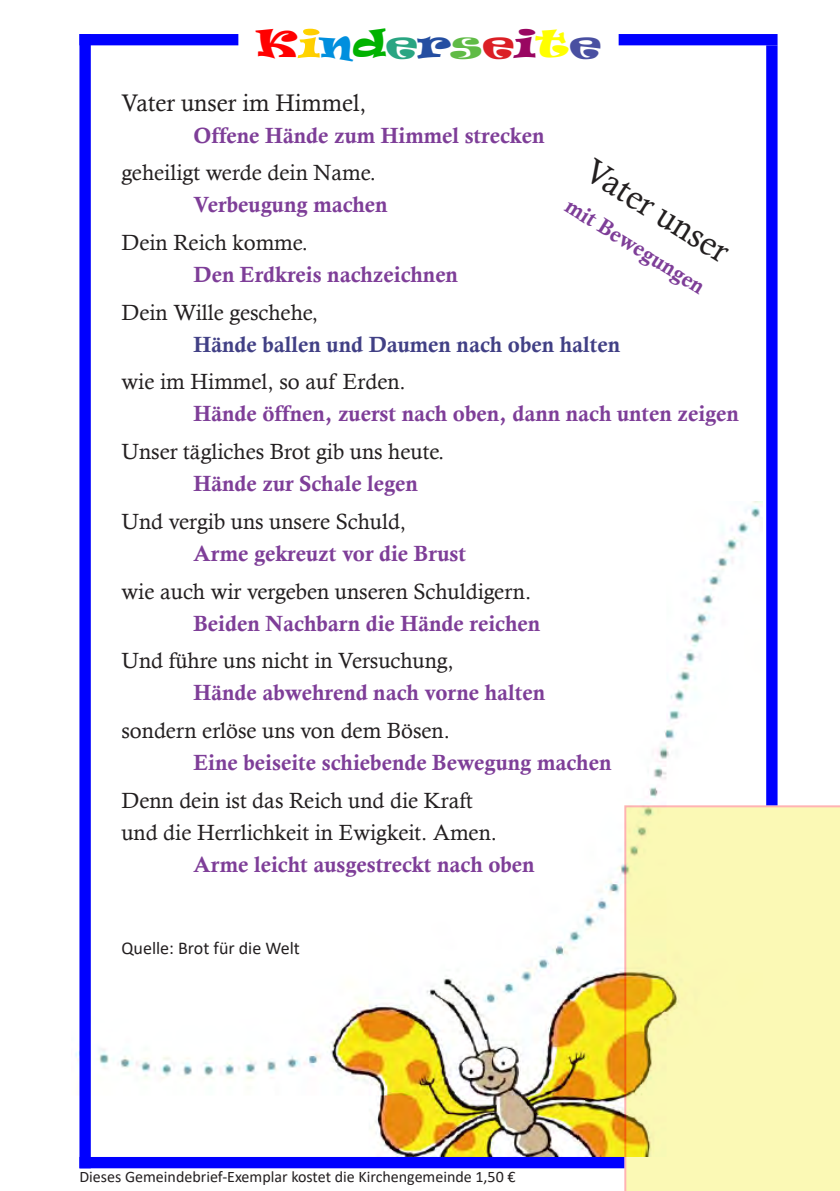
<style>
.page{position:relative;width:840px;height:1191px;background:#fff}
.page>*{position:absolute;margin:0;border:0;box-sizing:border-box;transform-origin:0 0}
.t1{font:36px "Ravie";color:#f00;scale:1.2 1}
.t2{font:34px "Calisto";color:#231f20}
.t3{font:24px "Calisto";color:#231f20}
.t4{font:22px "Calis MT Bol";color:#7e3e98}
.t5{font:22px/32px "Calisto";color:#231f20}
.t6{font:22px "Calis MT Bol";color:#414085}
.t7{font:18px "Calibri";color:#231f20}
.t8{font:16px "Calibri";color:#231f20}
.s1{color:#fff}
.s2{color:#008fde}
.s3{color:#00b200}
.s4{color:#29a582}
.s5{color:#244ea1}
.s6{color:#60bb46}
.s7{color:#db1f25}
.s8{color:#990661}
.s9{color:#ff0}
.s10{color:#494fa1}
</style>
<div class="page">
<img style="left:75px;top:502px;width:686px;height:655px">
<svg style="left:624px;top:805px;width:215px;height:386px;background:#f8f2ab"></svg>
<div style="left:79px;top:34px;width:159px;height:11px;background:#00f"></div>
<div style="left:618px;top:34px;width:159px;height:11px;background:#00f"></div>
<div style="left:79px;top:34px;width:12px;height:1134px;background:#00f;border:2px solid #00f"></div>
<div style="left:765px;top:45px;width:12px;height:760px;background:#00f;border:2px solid #00f"></div>
<div style="left:79px;top:1157px;width:545px;height:11px;background:#00f"></div>
<h1 class="t1" style="left:256px;top:19px;width:288px">K<span class="s1">i</span><span class="s2">n</span><span class="s3">d</span><span class="s4">e</span><span class="s5">r</span><span class="s6">s</span><span class="s7">e</span><span class="s8">i</span><span class="s9">t</span><span class="s10">e</span></h1>
<p class="t3" style="left:121px;top:89px;width:246px">Vater unser im Himmel,</p>
<p class="t4" style="left:193px;top:123px;width:352px">Offene Hände zum Himmel strecken</p>
<p class="t5" style="left:121px;top:157px;width:256px">geheiligt werde dein Name.</p>
<p class="t4" style="left:193px;top:192px;width:195px">Verbeugung machen</p>
<p class="t5" style="left:121px;top:226px;width:188px">Dein Reich komme.</p>
<p class="t4" style="left:193px;top:262px;width:266px">Den Erdkreis nachzeichnen</p>
<p class="t5" style="left:121px;top:296px;width:198px">Dein Wille geschehe,</p>
<p class="t6" style="left:193px;top:332px;width:428px">Hände ballen und Daumen nach oben halten</p>
<p class="t5" style="left:121px;top:366px;width:286px">wie im Himmel, so auf Erden.</p>
<p class="t4" style="left:193px;top:401px;width:546px">Hände öffnen, zuerst nach oben, dann nach unten zeigen</p>
<p class="t5" style="left:121px;top:435px;width:324px">Unser tägliches Brot gib uns heute.</p>
<p class="t4" style="left:193px;top:471px;width:226px">Hände zur Schale legen</p>
<p class="t5" style="left:121px;top:505px;width:286px">Und vergib uns unsere Schuld,</p>
<p class="t4" style="left:193px;top:541px;width:274px">Arme gekreuzt vor die Brust</p>
<p class="t5" style="left:121px;top:575px;width:411px">wie auch wir vergeben unseren Schuldigern.</p>
<p class="t4" style="left:193px;top:610px;width:348px">Beiden Nachbarn die Hände reichen</p>
<p class="t5" style="left:121px;top:644px;width:333px">Und führe uns nicht in Versuchung,</p>
<p class="t4" style="left:193px;top:680px;width:353px">Hände abwehrend nach vorne halten</p>
<p class="t5" style="left:121px;top:714px;width:330px">sondern erlöse uns von dem Bösen.</p>
<p class="t4" style="left:193px;top:750px;width:419px">Eine beiseite schiebende Bewegung machen</p>
<p class="t5" style="left:121px;top:784px;width:377px">Denn dein ist das Reich und die Kraft und die Herrlichkeit in Ewigkeit. Amen.</p>
<p class="t4" style="left:193px;top:851px;width:342px">Arme leicht ausgestreckt nach oben</p>
<h2 class="t2" style="left:598px;top:151px;width:164px;rotate:32deg">Vater unser</h2>
<p class="t4" style="left:573px;top:193px;width:161px;rotate:32deg">mit Bewegungen</p>
<p class="t7" style="left:121px;top:936px;width:180px">Quelle: Brot für die Welt</p>
<p class="t8" style="left:79px;top:1165px;width:437px">Dieses Gemeindebrief-Exemplar kostet die Kirchengemeinde 1,50 €</p>
</div>
